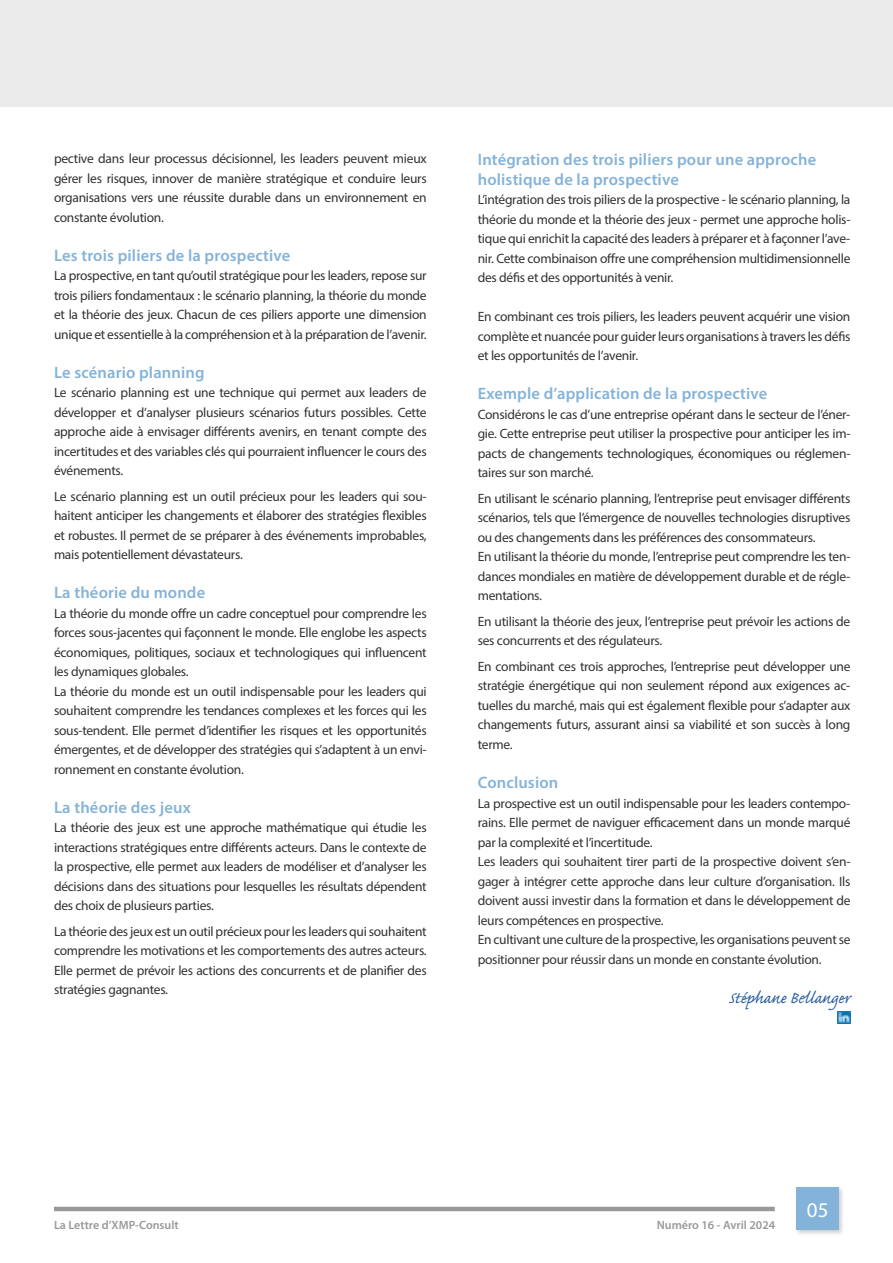
<style>
.page{position:relative;width:893px;height:1263px;background:#fff}
.page>*{position:absolute;margin:0;border:0;box-sizing:border-box;transform-origin:0 0}
.t1{font:21px "Caflisch Script Pro";letter-spacing:-.01em;color:#275b9b}
.t2{font:21px "Myriad Pro";color:#fff}
.t3{font:600 16.5px/19.5px "Myriad Pro";letter-spacing:.01em;color:#84b3da}
.t4{font:13.5px/19.5px "Myriad Pro";letter-spacing:-.02em;color:#333232;text-align:justify}
.t5{font:600 12px "Myriad Pro";color:#9a999a}
</style>
<div class="page">
<div style="left:0;top:0;width:893px;height:106px;background:#ecebec"></div>
<hr style="left:54px;top:1207px;width:721px;height:4px;background:#999">
<div style="left:795px;top:1186px;width:49px;height:49px;background:#000;opacity:.2"></div>
<div style="left:796px;top:1188px;width:43px;height:42px;background:#84b3da"></div>
<svg style="left:838px;top:1011px;width:12px;height:13px"></svg>
<p class="t4" style="left:54px;top:149px;width:374px">pective dans leur processus décisionnel, les leaders peuvent mieux gérer les risques, innover de manière stratégique et conduire leurs organisations vers une réussite durable dans un environnement en constante évolution.</p>
<p class="t3" style="left:54px;top:245px;width:238px">Les trois piliers de la prospective</p>
<p class="t4" style="left:54px;top:266px;width:374px">La prospective, en tant qu’outil stratégique pour les leaders, repose sur trois piliers fondamentaux : le scénario planning, la théorie du monde et la théorie des jeux. Chacun de ces piliers apporte une dimension unique et essentielle à la compréhension et à la préparation de l’avenir.</p>
<p class="t3" style="left:54px;top:362px;width:152px">Le scénario planning</p>
<p class="t4" style="left:54px;top:383px;width:374px">Le scénario planning est une technique qui permet aux leaders de développer et d’analyser plusieurs scénarios futurs possibles. Cette approche aide à envisager différents avenirs, en tenant compte des incertitudes et des variables clés qui pourraient influencer le cours des événements.</p>
<p class="t4" style="left:54px;top:486px;width:374px">Le scénario planning est un outil précieux pour les leaders qui sou&shy;haitent anticiper les changements et élaborer des stratégies flexibles et robustes. Il permet de se préparer à des événements improbables, mais potentiellement dévastateurs.</p>
<p class="t3" style="left:54px;top:582px;width:153px">La théorie du monde</p>
<p class="t4" style="left:54px;top:603px;width:374px;text-align:left">La théorie du monde offre un cadre conceptuel pour comprendre les forces sous-jacentes qui façonnent le monde. Elle englobe les aspects économiques, politiques, sociaux et technologiques qui influencent les dynamiques globales.<br>La théorie du monde est un outil indispensable pour les leaders qui souhaitent comprendre les tendances complexes et les forces qui les sous-tendent. Elle permet d’identifier les risques et les opportunités émergentes, et de développer des stratégies qui s’adaptent à un envi&shy;ronnement en constante évolution.</p>
<p class="t3" style="left:54px;top:797px;width:138px">La théorie des jeux</p>
<p class="t4" style="left:54px;top:818px;width:374px">La théorie des jeux est une approche mathématique qui étudie les interactions stratégiques entre différents acteurs. Dans le contexte de la prospective, elle permet aux leaders de modéliser et d’analyser les décisions dans des situations pour lesquelles les résultats dépendent des choix de plusieurs parties.</p>
<p class="t4" style="left:54px;top:921px;width:374px">La théorie des jeux est un outil précieux pour les leaders qui souhaitent comprendre les motivations et les comportements des autres acteurs.<br>Elle permet de prévoir les actions des concurrents et de planifier des stratégies gagnantes.</p>
<p class="t3" style="left:478px;top:150px;width:340px">Intégration des trois piliers pour une approche holistique de la prospective</p>
<p class="t4" style="left:478px;top:190px;width:374px">L’intégration des trois piliers de la prospective - le scénario planning, la théorie du monde et la théorie des jeux - permet une approche holis&shy;tique qui enrichit la capacité des leaders à préparer et à façonner l’ave&shy;nir. Cette combinaison offre une compréhension multidimensionnelle des défis et des opportunités à venir.</p>
<p class="t4" style="left:478px;top:307px;width:374px">En combinant ces trois piliers, les leaders peuvent acquérir une vision complète et nuancée pour guider leurs organisations à travers les défis et les opportunités de l’avenir.</p>
<p class="t3" style="left:478px;top:384px;width:291px">Exemple d’application de la prospective</p>
<p class="t4" style="left:478px;top:404px;width:374px">Considérons le cas d’une entreprise opérant dans le secteur de l’éner&shy;gie. Cette entreprise peut utiliser la prospective pour anticiper les im&shy;pacts de changements technologiques, économiques ou réglemen&shy;taires sur son marché.</p>
<p class="t4" style="left:478px;top:488px;width:374px;text-align:left">En utilisant le scénario planning, l’entreprise peut envisager différents scénarios, tels que l’émergence de nouvelles technologies disruptives ou des changements dans les préférences des consommateurs.<br>En utilisant la théorie du monde, l’entreprise peut comprendre les ten&shy;dances mondiales en matière de développement durable et de régle&shy;mentations.</p>
<p class="t4" style="left:478px;top:611px;width:374px">En utilisant la théorie des jeux, l’entreprise peut prévoir les actions de ses concurrents et des régulateurs.</p>
<p class="t4" style="left:478px;top:656px;width:374px">En combinant ces trois approches, l’entreprise peut développer une stratégie énergétique qui non seulement répond aux exigences ac&shy;tuelles du marché, mais qui est également flexible pour s’adapter aux changements futurs, assurant ainsi sa viabilité et son succès à long terme.</p>
<p class="t3" style="left:478px;top:772px;width:82px">Conclusion</p>
<p class="t4" style="left:478px;top:793px;width:374px;text-align:left">La prospective est un outil indispensable pour les leaders contempo&shy;rains. Elle permet de naviguer efficacement dans un monde marqué par la complexité et l’incertitude.<br>Les leaders qui souhaitent tirer parti de la prospective doivent s’en&shy;gager à intégrer cette approche dans leur culture d’organisation. Ils doivent aussi investir dans la formation et dans le développement de leurs compétences en prospective.<br>En cultivant une culture de la prospective, les organisations peuvent se positionner pour réussir dans un monde en constante évolution.</p>
<h1 class="t1" style="left:729px;top:987px;width:124px">Stéphane Bellanger</h1>
<h1 class="t2" style="left:807px;top:1197px;width:23px">05</h1>
<p class="t5" style="left:54px;top:1217px;width:126px">La Lettre d’XMP-Consult</p>
<p class="t5" style="left:657px;top:1217px;width:120px">Numéro 16 - Avril 2024</p>
</div>
